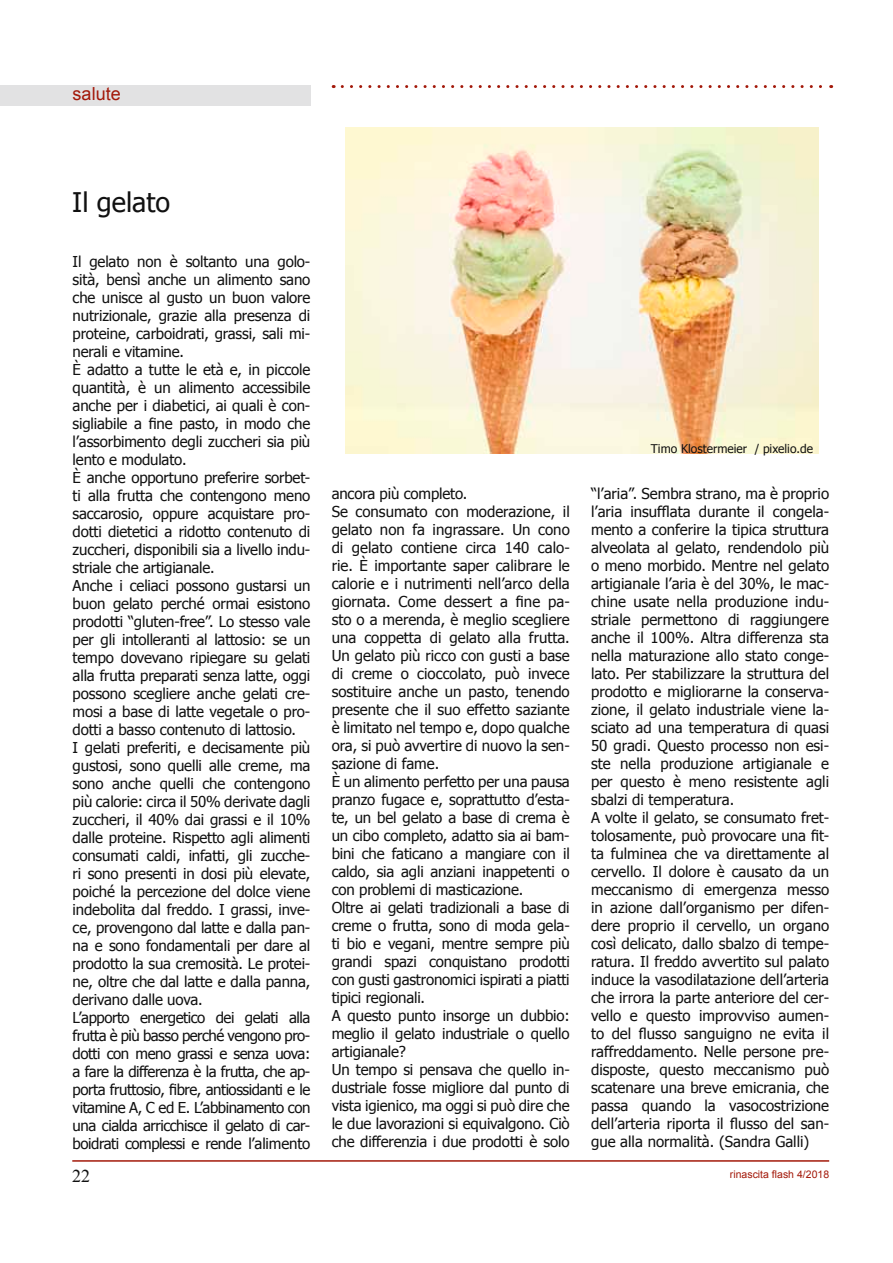
<style>
.page{position:relative;width:893px;height:1263px;background:#fff}
.page>*{position:absolute;margin:0;border:0;box-sizing:border-box;transform-origin:0 0}
.t1{font:27px "Tahoma";color:#111}
.t2{font:18px "Arial";color:#a3190a}
.t3{font:18px "Times New Roman";color:#111}
.t4{font:15px/18px "Tahoma";letter-spacing:-.01em;color:#111}
.t5{font:12px "Tahoma";color:#111}
.t6{font:10.5px "Arial";color:#a3190a}
</style>
<div class="page">
<div style="left:0;top:85px;width:310px;height:21px;background:#e2e2e3"></div>
<hr style="left:72px;top:1160px;width:757px;height:2px;background:#a3190a">
<svg style="left:342px;top:85px;width:490px;height:3px"></svg>
<img style="left:346px;top:128px;width:472px;height:326px">
<p class="t2" style="left:73px;top:82px;width:50px">salute</p>
<h1 class="t1" style="left:72px;top:184px;width:99px">Il gelato</h1>
<p class="t4" style="left:73px;top:253px;width:239px">Il gelato non è soltanto una golo&shy;sità, bensì anche un alimento sano che unisce al gusto un buon valore nutrizionale, grazie alla presenza di proteine, carboidrati, grassi, sali mi&shy;nerali e vitamine.<br>È adatto a tutte le età e, in piccole quantità, è un alimento accessibile anche per i diabetici, ai quali è con&shy;sigliabile a fine pasto, in modo che l’assorbimento degli zuccheri sia più lento e modulato.<br>È anche opportuno preferire sorbet&shy;ti alla frutta che contengono meno saccarosio, oppure acquistare pro&shy;dotti dietetici a ridotto contenuto di zuccheri, disponibili sia a livello indu&shy;striale che artigianale.<br>Anche i celiaci possono gustarsi un buon gelato perché ormai esistono prodotti “gluten-free”. Lo stesso vale per gli intolleranti al lattosio: se un tempo dovevano ripiegare su gelati alla frutta preparati senza latte, oggi possono scegliere anche gelati cre&shy;mosi a base di latte vegetale o pro&shy;dotti a basso contenuto di lattosio.<br>I gelati preferiti, e decisamente più gustosi, sono quelli alle creme, ma sono anche quelli che contengono più calorie: circa il 50% derivate dagli zuccheri, il 40% dai grassi e il 10% dalle proteine. Rispetto agli alimenti consumati caldi, infatti, gli zucche&shy;ri sono presenti in dosi più elevate, poiché la percezione del dolce viene indebolita dal freddo. I grassi, inve&shy;ce, provengono dal latte e dalla pan&shy;na e sono fondamentali per dare al prodotto la sua cremosità. Le protei&shy;ne, oltre che dal latte e dalla panna, derivano dalle uova.<br>L’apporto energetico dei gelati alla frutta è più basso perché vengono pro&shy;dotti con meno grassi e senza uova: a fare la differenza è la frutta, che ap&shy;porta fruttosio, fibre, antiossidanti e le vitamine A, C ed E. L’abbinamento con una cialda arricchisce il gelato di car&shy;boidrati complessi e rende l’alimento</p>
<p class="t3" style="left:72px;top:1163px;width:19px">22</p>
<p class="t5" style="left:651px;top:440px;width:164px">Timo Klostermeier / pixelio.de</p>
<p class="t4" style="left:332px;top:486px;width:240px">ancora più completo.<br>Se consumato con moderazione, il gelato non fa ingrassare. Un cono di gelato contiene circa 140 calo&shy;rie. È importante saper calibrare le calorie e i nutrimenti nell’arco della giornata. Come dessert a fine pa&shy;sto o a merenda, è meglio scegliere una coppetta di gelato alla frutta.<br>Un gelato più ricco con gusti a base di creme o cioccolato, può invece sostituire anche un pasto, tenendo presente che il suo effetto saziante è limitato nel tempo e, dopo qualche ora, si può avvertire di nuovo la sen&shy;sazione di fame.<br>È un alimento perfetto per una pausa pranzo fugace e, soprattutto d’esta&shy;te, un bel gelato a base di crema è un cibo completo, adatto sia ai bam&shy;bini che faticano a mangiare con il caldo, sia agli anziani inappetenti o con problemi di masticazione.<br>Oltre ai gelati tradizionali a base di creme o frutta, sono di moda gela&shy;ti bio e vegani, mentre sempre più grandi spazi conquistano prodotti con gusti gastronomici ispirati a piatti tipici regionali.<br>A questo punto insorge un dubbio: meglio il gelato industriale o quello artigianale?<br>Un tempo si pensava che quello in&shy;dustriale fosse migliore dal punto di vista igienico, ma oggi si può dire che le due lavorazioni si equivalgono. Ciò che differenzia i due prodotti è solo</p>
<p class="t4" style="left:591px;top:486px;width:240px">“l’aria”. Sembra strano, ma è proprio l’aria insufflata durante il congela&shy;mento a conferire la tipica struttura alveolata al gelato, rendendolo più o meno morbido. Mentre nel gelato artigianale l’aria è del 30%, le mac&shy;chine usate nella produzione indu&shy;striale permettono di raggiungere anche il 100%. Altra differenza sta nella maturazione allo stato conge&shy;lato. Per stabilizzare la struttura del prodotto e migliorarne la conserva&shy;zione, il gelato industriale viene la&shy;sciato ad una temperatura di quasi 50 gradi. Questo processo non esi&shy;ste nella produzione artigianale e per questo è meno resistente agli sbalzi di temperatura.<br>A volte il gelato, se consumato fret&shy;tolosamente, può provocare una fit&shy;ta fulminea che va direttamente al cervello. Il dolore è causato da un meccanismo di emergenza messo in azione dall’organismo per difen&shy;dere proprio il cervello, un organo così delicato, dallo sbalzo di tempe&shy;ratura. Il freddo avvertito sul palato induce la vasodilatazione dell’arteria che irrora la parte anteriore del cer&shy;vello e questo improvviso aumen&shy;to del flusso sanguigno ne evita il raffreddamento. Nelle persone pre&shy;disposte, questo meccanismo può scatenare una breve emicrania, che passa quando la vasocostrizione dell’arteria riporta il flusso del san&shy;gue alla normalità. (Sandra Galli)</p>
<p class="t6" style="left:730px;top:1166px;width:101px">rinascita flash 4/2018</p>
</div>
